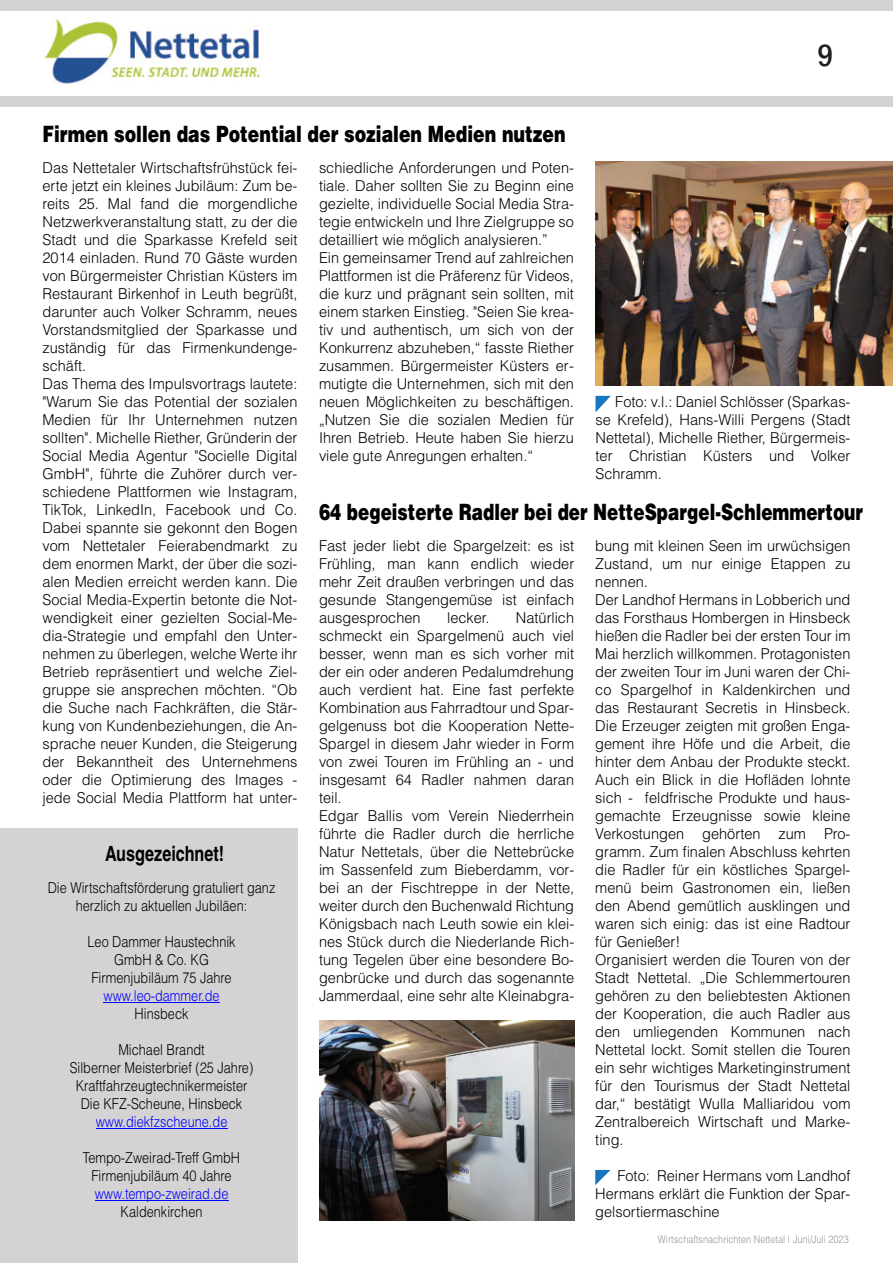
<style>
.page{position:relative;width:893px;height:1263px;background:#fff}
.page>*{position:absolute;margin:0;border:0;box-sizing:border-box;transform-origin:0 0}
.t1{font:500 condensed 31.5px "Franklin Gothic";color:#231f20}
.t2{font:900 22.5px "Helvetica";color:#000;scale:.75 1}
.t3{font:900 22.5px "Helvetica";color:#000;scale:.77 1}
.t4{font:700 21px "Helvetica";color:#000;scale:.77 1}
.t5{font:300 15px/18px "Helvetica";color:#000}
.t6{font:300 15px/18px "Helvetica";color:#000;text-align:center;scale:.85 1}
.t7{font:300 15px "Helvetica";color:#00f;scale:.85 1}
.t8{font:300 10.5px "Helvetica";letter-spacing:.005em;color:#949497;scale:.86 1}
</style>
<div class="page">
<div style="left:0;top:96px;width:893px;height:11px;background:#d4d2d2"></div>
<img style="left:44px;top:16px;width:216px;height:68px">
<div style="left:0;top:0;width:893px;height:11px;background:#d4d2d2"></div>
<svg style="left:595px;top:396px;width:16px;height:16px"></svg>
<div style="left:0;top:828px;width:297px;height:435px;background:#d4d2d2"></div>
<hr style="left:104px;top:1002px;width:116px;height:1px;background:#00f">
<hr style="left:96px;top:1128px;width:131px;height:1px;background:#00f">
<hr style="left:95px;top:1200px;width:133px;height:1px;background:#00f">
<svg style="left:595px;top:1170px;width:15px;height:15px"></svg>
<img style="left:319px;top:1021px;width:255px;height:199px">
<img style="left:595px;top:162px;width:298px;height:223px">
<h2 class="t3" style="left:43px;top:126px;width:681px">Firmen sollen das Potential der sozialen Medien nutzen</h2>
<h1 class="t1" style="left:817px;top:44px;width:18px">9</h1>
<p class="t5" style="left:43px;top:160px;width:256px">Das Nettetaler Wirtschaftsfrühstück fei&shy;erte jetzt ein kleines Jubiläum: Zum be&shy;reits 25. Mal fand die morgendliche Netzwerkveranstaltung statt, zu der die Stadt und die Sparkasse Krefeld seit 2014 einladen. Rund 70 Gäste wurden von Bürgermeister Christian Küsters im Restaurant Birkenhof in Leuth begrüßt, darunter auch Volker Schramm, neues Vorstandsmitglied der Sparkasse und zuständig für das Firmenkundenge&shy;schäft.<br>Das Thema des Impulsvortrags lautete: "Warum Sie das Potential der sozialen Medien für Ihr Unternehmen nutzen sollten". Michelle Riether, Gründerin der Social Media Agentur "Socielle Digital GmbH", führte die Zuhörer durch ver&shy;schiedene Plattformen wie Instagram, TikTok, LinkedIn, Facebook und Co.<br>Dabei spannte sie gekonnt den Bogen vom Nettetaler Feierabendmarkt zu dem enormen Markt, der über die sozi&shy;alen Medien erreicht werden kann. Die Social Media-Expertin betonte die Not&shy;wendigkeit einer gezielten Social-Me&shy;dia-Strategie und empfahl den Unter&shy;nehmen zu überlegen, welche Werte ihr Betrieb repräsentiert und welche Ziel&shy;gruppe sie ansprechen möchten. “Ob die Suche nach Fachkräften, die Stär&shy;kung von Kundenbeziehungen, die An&shy;sprache neuer Kunden, die Steigerung der Bekanntheit des Unternehmens oder die Optimierung des Images - jede Social Media Plattform hat unter-</p>
<p class="t5" style="left:319px;top:160px;width:256px">schiedliche Anforderungen und Poten&shy;tiale. Daher sollten Sie zu Beginn eine gezielte, individuelle Social Media Stra&shy;tegie entwickeln und Ihre Zielgruppe so detailliert wie möglich analysieren.”<br>Ein gemeinsamer Trend auf zahlreichen Plattformen ist die Präferenz für Videos, die kurz und prägnant sein sollten, mit einem starken Einstieg. "Seien Sie krea&shy;tiv und authentisch, um sich von der Konkurrenz abzuheben,“ fasste Riether zusammen. Bürgermeister Küsters er&shy;mutigte die Unternehmen, sich mit den neuen Möglichkeiten zu beschäftigen. „Nutzen Sie die sozialen Medien für Ihren Betrieb. Heute haben Sie hierzu viele gute Anregungen erhalten.“</p>
<p class="t5" style="left:595px;top:394px;width:256px;text-align:justify;text-indent:20px">Foto: v.l.: Daniel Schlösser (Sparkas&shy;se Krefeld), Hans-Willi Pergens (Stadt Nettetal), Michelle Riether, Bürgermeis&shy;ter Christian Küsters und Volker Schramm.</p>
<h2 class="t2" style="left:319px;top:504px;width:727px">64 begeisterte Radler bei der NetteSpargel-Schlemmertour</h2>
<p class="t5" style="left:319px;top:538px;width:257px;text-align:justify">Fast jeder liebt die Spargelzeit: es ist Frühling, man kann endlich wieder mehr Zeit draußen verbringen und das gesunde Stangengemüse ist einfach ausgesprochen</p>
<p class="t5" style="left:595px;top:538px;width:257px">bung mit kleinen Seen im urwüchsigen Zustand, um nur einige Etappen zu nennen.<br>Der Landhof Hermans in Lobberich und das Forsthaus Hombergen in Hinsbeck hießen die Radler bei der ersten Tour im Mai herzlich willkommen. Protagonisten der zweiten Tour im Juni waren der Chi&shy;co Spargelhof in Kaldenkirchen und das Restaurant Secretis in Hinsbeck.<br>Die Erzeuger zeigten mit großen Enga&shy;gement ihre Höfe und die Arbeit, die hinter dem Anbau der Produkte steckt.<br>Auch ein Blick in die Hofläden lohnte sich - feldfrische Produkte und haus&shy;gemachte Erzeugnisse sowie kleine Verkostungen gehörten zum Pro&shy;gramm. Zum finalen Abschluss kehrten die Radler für ein köstliches Spargel&shy;menü beim Gastronomen ein, ließen den Abend gemütlich ausklingen und waren sich einig: das ist eine Radtour für Genießer!<br>Organisiert werden die Touren von der Stadt Nettetal. „Die Schlemmertouren gehören zu den beliebtesten Aktionen der Kooperation, die auch Radler aus den umliegenden Kommunen nach Nettetal lockt. Somit stellen die Touren ein sehr wichtiges Marketinginstrument für den Tourismus der Stadt Nettetal dar,“ bestätigt Wulla Malliaridou vom Zentralbereich Wirtschaft und Marke&shy;ting.</p>
<p class="t5" style="left:319px;top:610px;width:257px;text-indent:197px">Natürlich schmeckt ein Spargelmenü auch viel besser, wenn man es sich vorher mit der ein oder anderen Pedalumdrehung auch verdient hat. Eine fast perfekte Kombination aus Fahrradtour und Spar&shy;gelgenuss bot die Kooperation Nette-Spargel in diesem Jahr wieder in Form von zwei Touren im Frühling an - und insgesamt 64 Radler nahmen daran teil.<br>Edgar Ballis vom Verein Niederrhein führte die Radler durch die herrliche Natur Nettetals, über die Nettebrücke im Sassenfeld zum Bieberdamm, vor&shy;bei an der Fischtreppe in der Nette, weiter durch den Buchenwald Richtung Königsbach nach Leuth sowie ein klei&shy;nes Stück durch die Niederlande Rich&shy;tung Tegelen über eine besondere Bo&shy;genbrücke und durch das sogenannte Jammerdaal, eine sehr alte Kleinabgra-</p>
<p class="t5" style="left:447px;top:610px;width:44px">lecker.</p>
<h3 class="t4" style="left:105px;top:846px;width:156px">Ausgezeichnet!</h3>
<p class="t6" style="left:48px;top:880px;width:269px">Die Wirtschaftsförderung gratuliert ganz herzlich zu aktuellen Jubiläen:</p>
<p class="t6" style="left:88px;top:934px;width:176px">Leo Dammer Haustechnik<br>GmbH &amp; Co. KG<br>Firmenjubiläum 75 Jahre</p>
<p class="t7" style="left:104px;top:990px;width:138px">www.leo-dammer.de</p>
<p class="t6" style="left:135px;top:1006px;width:65px">Hinsbeck</p>
<p class="t6" style="left:70px;top:1042px;width:217px">Michael Brandt<br>Silberner Meisterbrief (25 Jahre)<br>Kraftfahrzeugtechnikermeister<br>Die KFZ-Scheune, Hinsbeck</p>
<p class="t7" style="left:96px;top:1116px;width:156px">www.diekfzscheune.de</p>
<p class="t6" style="left:83px;top:1150px;width:186px">Tempo-Zweirad-Treff GmbH<br>Firmenjubiläum 40 Jahre</p>
<p class="t7" style="left:95px;top:1188px;width:159px">www.tempo-zweirad.de</p>
<p class="t6" style="left:121px;top:1204px;width:98px">Kaldenkirchen</p>
<p class="t5" style="left:595px;top:1168px;width:257px;text-align:justify;text-indent:22px">Foto: Reiner Hermans vom Landhof Hermans erklärt die Funktion der Spar&shy;gelsortiermaschine</p>
<p class="t8" style="left:658px;top:1235px;width:223px">Wirtschaftsnachrichten Nettetal | Juni/Juli 2023</p>
</div>
